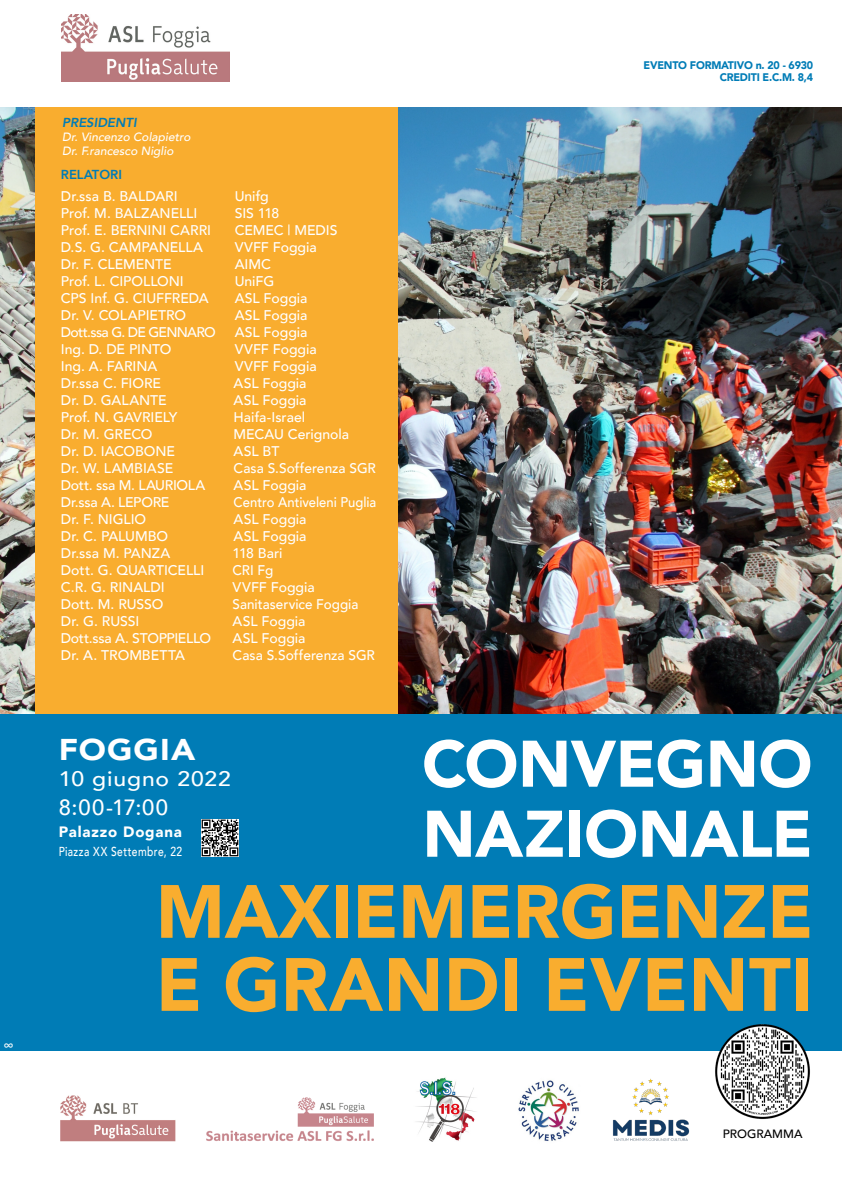
<style>
.page{position:relative;width:842px;height:1191px;background:#fff}
.page>*{position:absolute;margin:0;border:0;box-sizing:border-box;transform-origin:0 0}
.TESTO{font:900 74.5px "Avenir";letter-spacing:-.005em;color:#f9ad2f}
.TESTO-2{font:900 65px/70px "Avenir";letter-spacing:-.005em;color:#fff}
.TESTO-3{font:900 30px "Avenir";letter-spacing:.035em;color:#fff;scale:1.09 1}
.TESTO-4{font:500 22px "Avenir";color:#fff}
.TESTO-5{font:500 21px "Avenir";letter-spacing:.04em;color:#fff;scale:1.09 1}
.TESTO-6{font:900 15px "Avenir";letter-spacing:.055em;color:#fff}
.TESTO-7{font:500 14px/17px "Avenir";letter-spacing:-.005em;color:#fff}
.TESTO-8{font:500 14px "Avenir";letter-spacing:-.025em;color:#fff}
.TESTO-9{font:500 14px "Avenir";letter-spacing:-.05em;color:#fff}
.Stile_di_paragrafo_2{font:500 14px "Avenir";color:#fff}
.TESTO-10{font:500 13px "Avenir";letter-spacing:.04em;color:#fff;scale:.79 1}
.TESTO-11{font:italic 800 13px "Avenir";color:#007cb6}
.TESTO-12{font:800 13px "Avenir";color:#007cb6}
.TESTO-13{font:italic 500 12px/14px "Avenir";color:#fff}
.TESTO-14{font:500 12px "Avenir";color:#000}
.TESTO-15{font:900 12px "Avenir";color:#fff}
.TESTO-16{font:900 11px/12px "Avenir";letter-spacing:-.02em;color:#007cb6;text-align:right}
</style>
<div class="page">
<img style="left:0;top:107px;width:842px;height:607px">
<div style="left:36px;top:0;width:362px;height:714px;background:#f9ad2f"></div>
<div style="left:0;top:714px;width:842px;height:336px;background:#007cb6"></div>
<img style="left:714px;top:1024px;width:97px;height:95px">
<div style="left:0;top:0;width:842px;height:106px;background:#fff"></div>
<img style="left:62px;top:15px;width:168px;height:66px">
<img style="left:518px;top:1080px;width:61px;height:61px">
<img style="left:416px;top:1077px;width:60px;height:65px">
<img style="left:613px;top:1078px;width:77px;height:63px">
<img style="left:206px;top:1097px;width:168px;height:44px">
<img style="left:61px;top:1095px;width:114px;height:46px">
<img style="left:202px;top:819px;width:36px;height:37px">
<p class="TESTO-15" style="left:4px;top:1034px;width:11px">∞</p>
<p class="TESTO-11" style="left:62px;top:115px;width:76px">PRESIDENTI</p>
<p class="TESTO-13" style="left:62px;top:130px;width:130px">Dr. Vincenzo Colapietro<br>Dr. F.rancesco Niglio</p>
<p class="TESTO-12" style="left:61px;top:164px;width:63px">RELATORI</p>
<p class="TESTO-7" style="left:61px;top:187px;width:138px">Dr.ssa B. BALDARI<br>Prof. M. BALZANELLI</p>
<p class="TESTO-7" style="left:61px;top:221px;width:152px">Prof. E. BERNINI CARRI</p>
<p class="TESTO-7" style="left:61px;top:238px;width:144px">D.S. G. CAMPANELLA</p>
<p class="TESTO-7" style="left:61px;top:255px;width:112px">Dr. F. CLEMENTE</p>
<p class="TESTO-7" style="left:61px;top:272px;width:124px">Prof. L. CIPOLLONI</p>
<p class="TESTO-7" style="left:61px;top:289px;width:149px">CPS Inf. G. CIUFFREDA</p>
<p class="TESTO-7" style="left:61px;top:306px;width:127px">Dr. V. COLAPIETRO</p>
<p class="TESTO-9" style="left:61px;top:320px;width:156px">Dott.ssa G. DE GENNARO</p>
<p class="TESTO-7" style="left:61px;top:340px;width:112px">Ing. D. DE PINTO</p>
<p class="TESTO-7" style="left:61px;top:357px;width:98px">Ing. A. FARINA</p>
<p class="TESTO-7" style="left:61px;top:374px;width:102px">Dr.ssa C. FIORE</p>
<p class="TESTO-7" style="left:61px;top:391px;width:118px">Dr. D. GALANTE<br>Prof. N. GAVRIELY</p>
<p class="TESTO-7" style="left:61px;top:425px;width:93px">Dr. M. GRECO</p>
<p class="TESTO-7" style="left:61px;top:442px;width:116px">Dr. D. IACOBONE</p>
<p class="TESTO-7" style="left:61px;top:459px;width:114px">Dr. W. LAMBIASE</p>
<p class="TESTO-7" style="left:61px;top:476px;width:146px">Dott. ssa M. LAURIOLA<br>Dr.ssa A. LEPORE</p>
<p class="TESTO-7" style="left:61px;top:510px;width:87px">Dr. F. NIGLIO</p>
<p class="TESTO-7" style="left:61px;top:527px;width:109px">Dr. C. PALUMBO</p>
<p class="TESTO-7" style="left:61px;top:544px;width:145px">Dr.ssa M. PANZA<br>Dott. G. QUARTICELLI</p>
<p class="TESTO-7" style="left:61px;top:578px;width:105px">C.R. G. RINALDI<br>Dott. M. RUSSO</p>
<p class="TESTO-7" style="left:61px;top:612px;width:80px">Dr. G. RUSSI</p>
<p class="TESTO-8" style="left:61px;top:626px;width:152px">Dott.ssa A. STOPPIELLO</p>
<p class="TESTO-7" style="left:61px;top:646px;width:125px">Dr. A. TROMBETTA</p>
<p class="TESTO-7" style="left:235px;top:187px;width:46px">Unifg<br>SIS 118</p>
<p class="TESTO-7" style="left:235px;top:221px;width:104px">CEMEC | MEDIS</p>
<p class="TESTO-7" style="left:235px;top:238px;width:83px">VVFF Foggia</p>
<p class="TESTO-7" style="left:235px;top:255px;width:38px">AIMC</p>
<p class="TESTO-7" style="left:235px;top:272px;width:41px">UniFG</p>
<p class="Stile_di_paragrafo_2" style="left:235px;top:286px;width:74px">ASL Foggia</p>
<p class="TESTO-7" style="left:235px;top:306px;width:74px">ASL Foggia</p>
<p class="TESTO-7" style="left:235px;top:323px;width:83px">ASL Foggia<br>VVFF Foggia</p>
<p class="TESTO-7" style="left:235px;top:357px;width:83px">VVFF Foggia</p>
<p class="TESTO-7" style="left:234px;top:374px;width:74px">ASL Foggia</p>
<p class="TESTO-7" style="left:234px;top:391px;width:74px">ASL Foggia</p>
<p class="TESTO-7" style="left:234px;top:408px;width:73px">Haifa-Israel</p>
<p class="TESTO-7" style="left:234px;top:425px;width:117px">MECAU Cerignola</p>
<p class="TESTO-7" style="left:234px;top:442px;width:47px">ASL BT</p>
<p class="TESTO-7" style="left:234px;top:459px;width:144px">Casa S.Sofferenza SGR</p>
<p class="TESTO-7" style="left:234px;top:476px;width:144px">ASL Foggia<br>Centro Antiveleni Puglia</p>
<p class="TESTO-7" style="left:234px;top:510px;width:74px">ASL Foggia</p>
<p class="TESTO-7" style="left:234px;top:527px;width:74px">ASL Foggia</p>
<p class="TESTO-7" style="left:233px;top:544px;width:127px">118 Bari<br>CRI Fg<br>VVFF Foggia<br>Sanitaservice Foggia</p>
<p class="TESTO-7" style="left:233px;top:612px;width:74px">ASL Foggia</p>
<p class="TESTO-7" style="left:233px;top:629px;width:74px">ASL Foggia</p>
<p class="TESTO-7" style="left:233px;top:646px;width:144px">Casa S.Sofferenza SGR</p>
<p class="TESTO-16" style="left:644px;top:59px;width:171px">EVENTO FORMATIVO n. 20 - 6930<br>CREDITI E.C.M. 8,4</p>
<p class="TESTO-3" style="left:59px;top:724px;width:127px">FOGGIA</p>
<p class="TESTO-5" style="left:59px;top:760px;width:159px">10 giugno 2022</p>
<p class="TESTO-4" style="left:59px;top:788px;width:111px">8:00-17:00</p>
<p class="TESTO-6" style="left:59px;top:819px;width:125px">Palazzo Dogana</p>
<p class="TESTO-10" style="left:59px;top:840px;width:158px">Piazza XX Settembre, 22</p>
<p class="TESTO-2" style="left:422px;top:727px;width:392px">CONVEGNO<br>NAZIONALE</p>
<p class="TESTO" style="left:156px;top:848px;width:659px">MAXIEMERGENZE</p>
<p class="TESTO" style="left:156px;top:921px;width:659px">E GRANDI EVENTI</p>
<p class="TESTO-14" style="left:723px;top:1124px;width:81px">PROGRAMMA</p>
</div>
